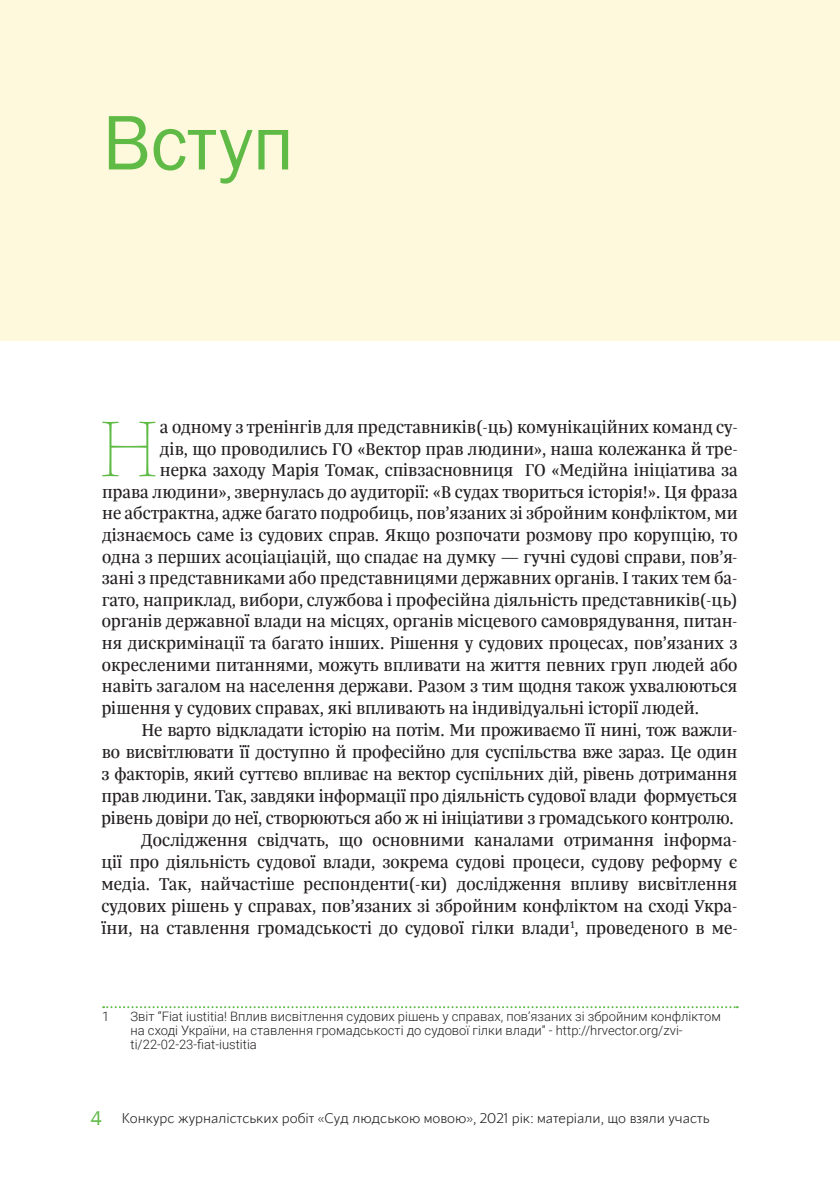
<style>
.page{position:relative;width:840px;height:1191px;background:#fff}
.page>*{position:absolute;margin:0;border:0;box-sizing:border-box;transform-origin:0 0}
.t1{font:100 87.2px "Monterchi Serif Trial";color:#60bb46}
.t2{font:80px "Franklin Gothic";color:#60bb46}
.t3{font:18px "Trola Lat Cyr";color:#231f20}
.t4{font:300 14px "Blacker Sans";color:#231f20}
.t5{font:300 13px/14px "Roboto";color:#231f20}
.s1{font-family:"Franklin Gothic";font-weight:400;font-size:20px;color:#60bb46}
</style>
<div class="page">
<div style="left:0;top:0;width:839px;height:340px;background:#fef9dc"></div>
<svg style="left:103px;top:1006px;width:634px;height:2px"></svg>
<h2 class="t2" style="left:102px;top:93px;width:193px">Вступ</h2>
<h1 class="t1" style="left:98px;top:387px;width:64px">Н</h1>
<p class="t3" style="left:160px;top:415px;width:579px">а одному з тренінгів для представників(-ць) комунікаційних команд су-</p>
<p class="t3" style="left:160px;top:437px;width:579px">дів, що проводились ГО «Вектор прав людини», наша колежанка й тре-</p>
<p class="t3" style="left:160px;top:458px;width:579px">нерка заходу Марія Томак, співзасновниця ГО «Медійна ініціатива за</p>
<p class="t3" style="left:102px;top:480px;width:636px">права людини», звернулась до аудиторії: «В судах твориться історія!». Ця фраза</p>
<p class="t3" style="left:102px;top:501px;width:636px">не абстрактна, адже багато подробиць, пов’язаних зі збройним конфліктом, ми</p>
<p class="t3" style="left:102px;top:523px;width:636px">дізнаємось саме із судових справ. Якщо розпочати розмову про корупцію, то</p>
<p class="t3" style="left:102px;top:545px;width:636px">одна з перших асоціаціацій, що спадає на думку — гучні судові справи, пов’я-</p>
<p class="t3" style="left:102px;top:566px;width:636px">зані з представниками або представницями державних органів. І таких тем ба-</p>
<p class="t3" style="left:102px;top:588px;width:636px">гато, наприклад, вибори, службова і професійна діяльність представників(-ць)</p>
<p class="t3" style="left:102px;top:609px;width:636px">органів державної влади на місцях, органів місцевого самоврядування, питан-</p>
<p class="t3" style="left:102px;top:631px;width:636px">ня дискримінації та багато інших. Рішення у судових процесах, пов’язаних з</p>
<p class="t3" style="left:102px;top:653px;width:636px">окресленими питаннями, можуть впливати на життя певних груп людей або</p>
<p class="t3" style="left:102px;top:674px;width:636px">навіть загалом на населення держави. Разом з тим щодня також ухвалюються</p>
<p class="t3" style="left:102px;top:696px;width:598px">рішення у судових справах, які впливають на індивідуальні історії людей.</p>
<p class="t3" style="left:141px;top:718px;width:597px">Не варто відкладати історію на потім. Ми проживаємо її нині, тож важли-</p>
<p class="t3" style="left:102px;top:740px;width:636px">во висвітлювати її доступно й професійно для суспільства вже зараз. Це один</p>
<p class="t3" style="left:101px;top:762px;width:636px">з факторів, який суттєво впливає на вектор суспільних дій, рівень дотримання</p>
<p class="t3" style="left:101px;top:784px;width:636px">прав людини. Так, завдяки інформації про діяльність судової влади формується</p>
<p class="t3" style="left:101px;top:806px;width:633px">рівень довіри до неї, створюються або ж ні ініціативи з громадського контролю.</p>
<p class="t3" style="left:141px;top:828px;width:597px">Дослідження свідчать, що основними каналами отримання інформа-</p>
<p class="t3" style="left:101px;top:850px;width:637px">ції про діяльність судової влади, зокрема судові процеси, судову реформу є</p>
<p class="t3" style="left:101px;top:872px;width:636px">медіа. Так, найчастіше респонденти(-ки) дослідження впливу висвітлення</p>
<p class="t3" style="left:101px;top:894px;width:637px">судових рішень у справах, пов’язаних зі збройним конфліктом на сході Укра-</p>
<p class="t3" style="left:102px;top:916px;width:637px">їни, на ставлення громадськості до судової гілки влади<sup>1</sup>, проведеного в ме-</p>
<p class="t5" style="left:102px;top:1009px;width:9px">1</p>
<p class="t5" style="left:130px;top:1009px;width:591px">Звіт “Fiat iustitia! Вплив висвітлення судових рішень у справах, пов’язаних зі збройним конфліктом на сході України, на ставлення громадськості до судової гілки влади” - http://hrvector.org/zvi&shy;ti/22-02-23-fiat-iustitia</p>
<p class="t4" style="left:90px;top:1105px;width:620px"><span class="s1">4</span> Конкурс журналістських робіт «Суд людською мовою», 2021 рік: матеріали, що взяли участь</p>
</div>
